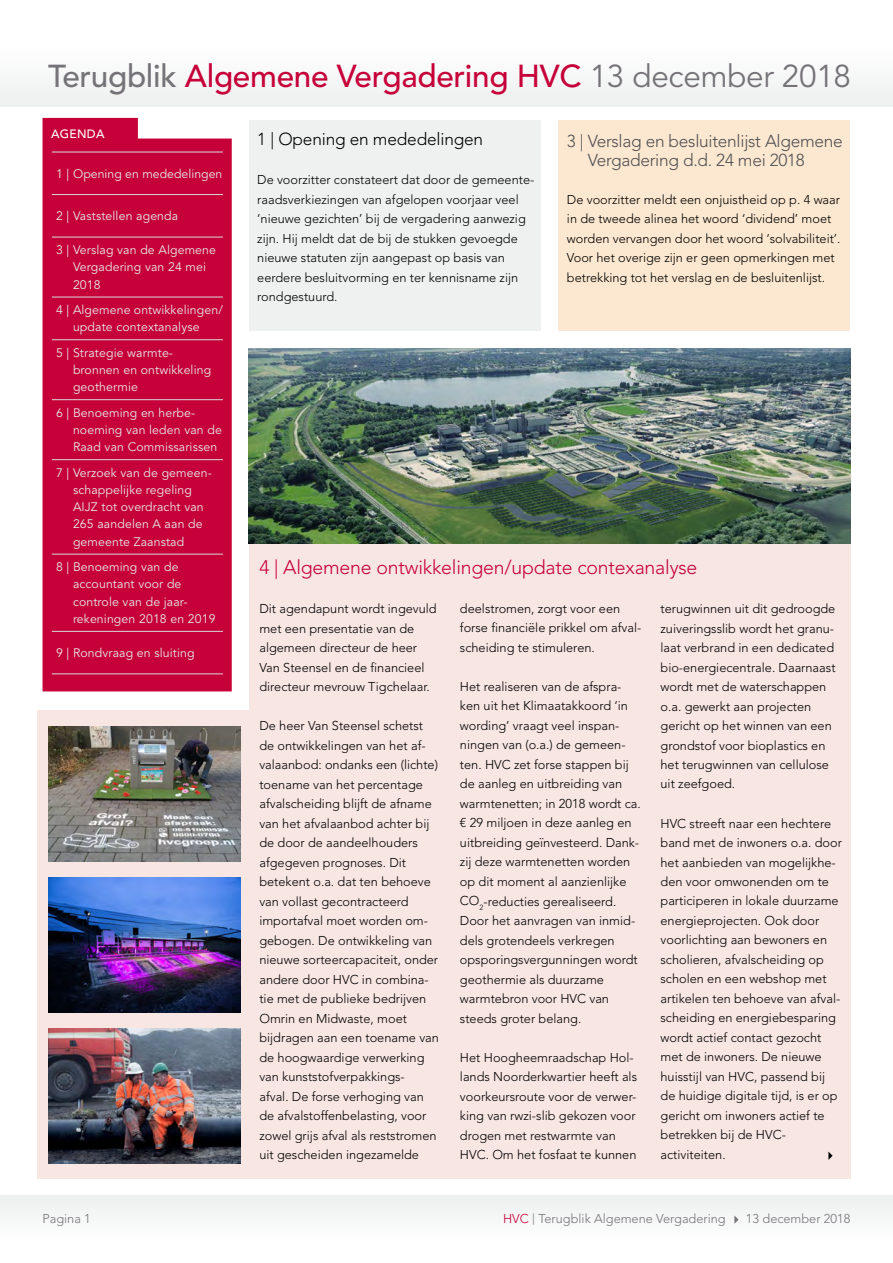
<style>
.page{position:relative;width:893px;height:1263px;background:#fff}
.page>*{position:absolute;margin:0;border:0;box-sizing:border-box;transform-origin:0 0}
.t1{font:500 31.5px "Avenir LT Std";letter-spacing:-.01em;color:#c60038}
.t2{font:300 19.5px "Avenir LT Std";letter-spacing:-.01em;color:#c60038}
.t3{font:300 17.25px/19.5px "Avenir LT Std";letter-spacing:-.015em;color:#504f53}
.t4{font:300 17.25px "Avenir LT Std";letter-spacing:-.01em;color:#000}
.t5{font:300 12.75px/19.5px "Avenir LT Std";color:#000}
.t6{font:300 12.75px "Avenir LT Std";color:#757378}
.t7{font:12.3px/17.2px "Avenir LT Std";letter-spacing:.01em;color:#e7e9ea}
.t8{font:500 12px "Avenir LT Std";letter-spacing:.02em;color:#fff}
.s1{color:#757378}
.s2{font-weight:400;color:#757378}
.s3{color:#c60038}
.s4{font-size:11.55px}
</style>
<div class="page">
<div style="left:43px;top:118px;width:189px;height:573px;background:#c60038"></div>
<hr style="left:52px;top:152px;width:171px;height:1px;background:#d8dbdc">
<hr style="left:52px;top:194px;width:171px;height:1px;background:#d8dbdc">
<hr style="left:52px;top:237px;width:171px;height:1px;background:#d8dbdc">
<hr style="left:52px;top:297px;width:171px;height:1px;background:#d8dbdc">
<hr style="left:52px;top:339px;width:171px;height:1px;background:#d8dbdc">
<hr style="left:52px;top:399px;width:171px;height:1px;background:#d8dbdc">
<hr style="left:52px;top:459px;width:171px;height:1px;background:#d8dbdc">
<hr style="left:52px;top:554px;width:171px;height:1px;background:#d8dbdc">
<hr style="left:52px;top:631px;width:171px;height:1px;background:#d8dbdc">
<hr style="left:52px;top:673px;width:171px;height:1px;background:#d8dbdc">
<div style="left:37px;top:711px;width:227px;height:468px;background:#f8e6e3"></div>
<div style="left:0;top:1195px;width:893px;height:68px;background:#fafbfb"></div>
<svg style="left:734px;top:1215px;width:5px;height:9px"></svg>
<div style="left:0;top:18px;width:893px;height:88px;background:#fbfbfb"></div>
<div style="left:249px;top:543px;width:601px;height:636px;background:#f8e6e3"></div>
<svg style="left:828px;top:1151px;width:5px;height:9px"></svg>
<div style="left:249px;top:120px;width:292px;height:210px;background:#eff0f0"></div>
<div style="left:558px;top:120px;width:292px;height:210px;background:#fce8d0"></div>
<img style="left:49px;top:1029px;width:192px;height:135px">
<img style="left:49px;top:878px;width:192px;height:134px">
<img style="left:49px;top:726px;width:192px;height:135px">
<img style="left:249px;top:349px;width:601px;height:194px">
<h1 class="t1" style="left:48px;top:57px;width:804px"><span class="s1">Terugblik</span> Algemene Vergadering HVC <span class="s2">13 december 2018</span></h1>
<p class="t8" style="left:51px;top:126px;width:55px">agendA</p>
<p class="t7" style="left:56px;top:165px;width:168px">1 | Opening en mededelingen</p>
<p class="t7" style="left:56px;top:207px;width:124px">2 | Vaststellen agenda</p>
<p class="t7" style="left:73px;top:241px;width:145px;text-indent:-17px">3 | Verslag van de Algemene<br>Vergadering van 24 mei<br>2018</p>
<p class="t7" style="left:56px;top:301px;width:168px;text-align:center">4 | Algemene ontwikkelingen/ update contextanalyse</p>
<p class="t7" style="left:73px;top:344px;width:140px;text-indent:-17px">5 | Strategie warmte&shy;bronnen en ontwikkeling geothermie</p>
<p class="t7" style="left:73px;top:404px;width:150px;text-indent:-17px">6 | Benoeming en herbe&shy;noeming van leden van de<br>Raad van Commissarissen</p>
<p class="t7" style="left:73px;top:464px;width:140px;text-indent:-17px">7 | Verzoek van de gemeen&shy;schappelijke regeling<br>AIJZ tot overdracht van<br>265 aandelen A aan de gemeente Zaanstad</p>
<p class="t7" style="left:73px;top:559px;width:144px;text-indent:-17px">8 | Benoeming van de accountant voor de controle van de jaar&shy;rekeningen 2018 en 2019</p>
<p class="t7" style="left:56px;top:644px;width:140px">9 | Rondvraag en sluiting</p>
<h3 class="t4" style="left:257px;top:129px;width:227px">1 | Opening en mededelingen</h3>
<p class="t5" style="left:257px;top:170px;width:279px">De voorzitter constateert dat door de gemeente&shy;raadsverkiezingen van afgelopen voorjaar veel ‘nieuwe gezichten’ bij de vergadering aanwezig zijn. Hij meldt dat de bij de stukken gevoegde nieuwe statuten zijn aangepast op basis van eerdere besluitvorming en ter kennisname zijn rondgestuurd.</p>
<h3 class="t3" style="left:588px;top:131px;width:257px;text-indent:-21px">3 | Verslag en besluitenlijst Algemene<br>Vergadering d.d. 24 mei 2018</h3>
<p class="t5" style="left:567px;top:189px;width:275px">De voorzitter meldt een onjuistheid op p. 4 waar in de tweede alinea het woord ‘dividend’ moet worden vervangen door het woord ‘solvabiliteit’.<br>Voor het overige zijn er geen opmerkingen met betrekking tot het verslag en de besluitenlijst.</p>
<h2 class="t2" style="left:259px;top:556px;width:440px">4 | Algemene ontwikkelingen/update contexanalyse</h2>
<p class="t5" style="left:259px;top:599px;width:179px">Dit agendapunt wordt ingevuld met een presentatie van de algemeen directeur de heer<br>Van Steensel en de financieel directeur mevrouw Tigchelaar.</p>
<p class="t5" style="left:259px;top:716px;width:181px">De heer Van Steensel schetst de ontwikkelingen van het af&shy;valaanbod: ondanks een (lichte) toename van het percentage afvalscheiding blijft de afname van het afvalaanbod achter bij de door de aandeelhouders afgegeven prognoses. Dit betekent o.a. dat ten behoeve van vollast gecontracteerd importafval moet worden om&shy;gebogen. De ontwikkeling van nieuwe sorteercapaciteit, onder andere door HVC in combina&shy;tie met de publieke bedrijven<br>Omrin en Midwaste, moet bijdragen aan een toename van de hoogwaardige verwerking van kunststofverpakkings-<br>afval. De forse verhoging van de afvalstoffenbelasting, voor zowel grijs afval als reststromen uit gescheiden ingezamelde</p>
<p class="t5" style="left:460px;top:599px;width:183px">deelstromen, zorgt voor een forse financiële prikkel om afval&shy;scheiding te stimuleren.</p>
<p class="t5" style="left:460px;top:677px;width:182px">Het realiseren van de afspra&shy;ken uit het Klimaatakkoord ‘in wording’ vraagt veel inspan&shy;ningen van (o.a.) de gemeen&shy;ten. HVC zet forse stappen bij de aanleg en uitbreiding van warmtenetten; in 2018 wordt ca. € 29 miljoen in deze aanleg en uitbreiding geïnvesteerd. Dank&shy;zij deze warmtenetten worden op dit moment al aanzienlijke<br>CO<sub>2</sub>-reducties gerealiseerd.<br>Door het aanvragen van inmid&shy;dels grotendeels verkregen opsporingsvergunningen wordt geothermie als duurzame warmtebron voor HVC van steeds groter belang.</p>
<p class="t5" style="left:460px;top:1047px;width:179px">Het Hoogheemraadschap Hol&shy;lands Noorderkwartier heeft als voorkeursroute voor de verwer&shy;king van rwzi-slib gekozen voor drogen met restwarmte van<br>HVC. Om het fosfaat te kunnen</p>
<p class="t5" style="left:660px;top:599px;width:177px">terugwinnen uit dit gedroogde zuiveringsslib wordt het granu&shy;laat verbrand in een dedicated bio-energiecentrale. Daarnaast wordt met de waterschappen o.a. gewerkt aan projecten gericht op het winnen van een grondstof voor bioplastics en het terugwinnen van cellulose uit zeefgoed.</p>
<p class="t5" style="left:660px;top:813px;width:183px">HVC streeft naar een hechtere band met de inwoners o.a. door het aanbieden van mogelijkhe&shy;den voor omwonenden om te participeren in lokale duurzame energieprojecten. Ook door voorlichting aan bewoners en scholieren, afvalscheiding op scholen en een webshop met artikelen ten behoeve van afval&shy;scheiding en energiebesparing wordt actief contact gezocht met de inwoners. De nieuwe huisstijl van HVC, passend bij de huidige digitale tijd, is er op gericht om inwoners actief te betrekken bij de HVC&shy;activiteiten.</p>
<p class="t6" style="left:43px;top:1211px;width:50px">Pagina 1</p>
<p class="t6" style="left:503px;top:1211px;width:224px"><span class="s3">HVC</span> <span class="s4">|</span> Terugblik Algemene Vergadering</p>
<p class="t6" style="left:746px;top:1211px;width:106px">13 december 2018</p>
</div>
